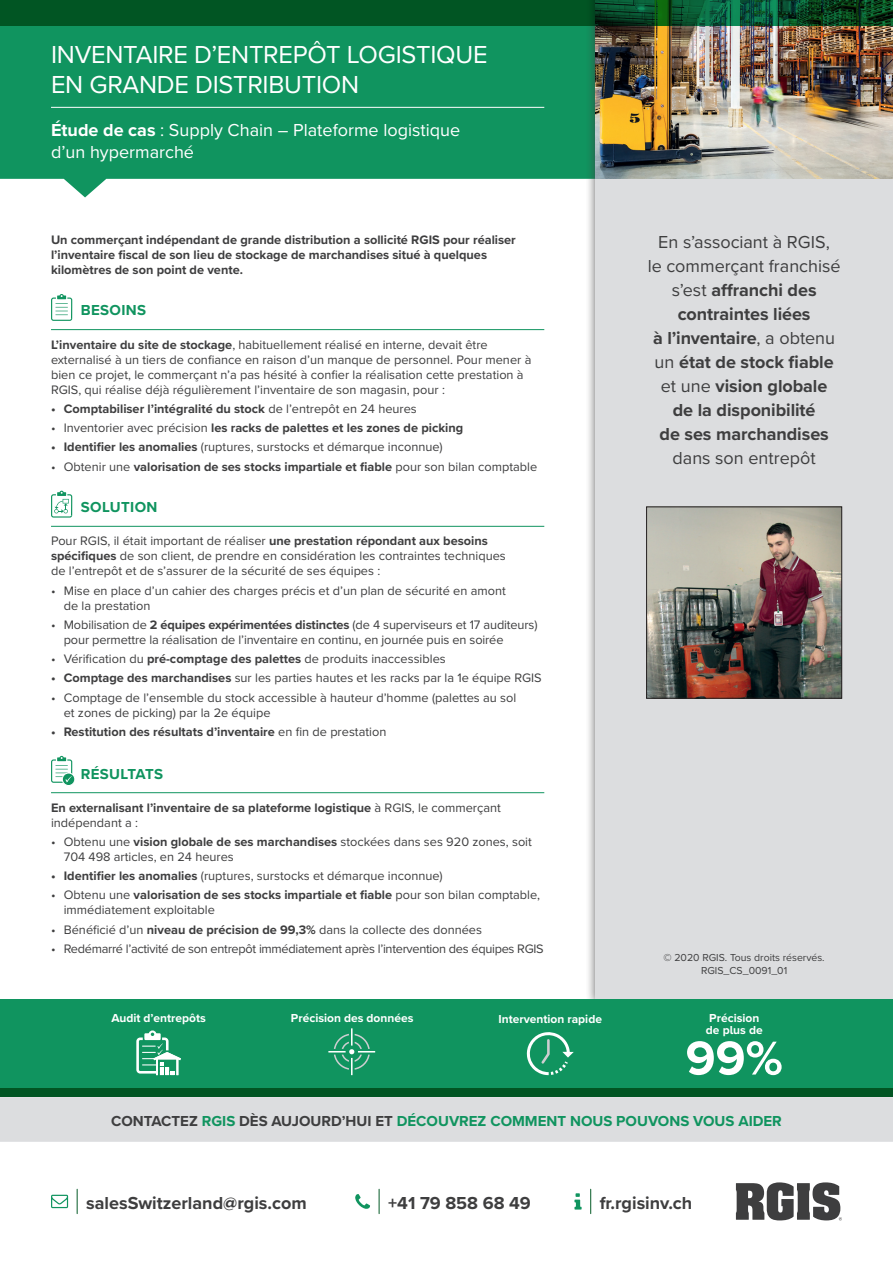
<style>
.page{position:relative;width:893px;height:1263px;background:#fff}
.page>*{position:absolute;margin:0;border:0;box-sizing:border-box;transform-origin:0 0}
.t1{font:25.5px/30.6px "Proxima Nova";letter-spacing:-.01em;color:#fff}
.t2{font:700 18px/24px "Proxima Nova";letter-spacing:-.005em;color:#3e3e3f;text-align:center}
.t3{font:18px/21.6px "Proxima Nova";color:#fff}
.t4{font:18px "Proxima Nova";color:#3e3e3f}
.t5{font:700 15px "Proxima Nova";color:#10945f}
.t6{font:700 15px "Proxima Nova";letter-spacing:.025em;color:#10945f}
.t7{font:700 15px "Proxima Nova";letter-spacing:.02em;color:#10945f}
.t8{font:12.75px/15px "Proxima Nova";color:#3e3e3f}
.t9{font:700 12.75px/15px "Proxima Nova";color:#3e3e3f}
.t10{font:12.75px "Proxima Nova";letter-spacing:-.025em;color:#3e3e3f}
.t11{font:700 12px "Proxima Nova";color:#fff}
.t12{font:700 12px/12px "Proxima Nova A";color:#fff}
.t13{font:10.5px/12.6px "Proxima Nova";color:#3e3e3f;text-align:center}
.s1{font-weight:700}
.s2{font-weight:400}
.s3{color:#3e3e3f}
</style>
<div class="page">
<svg style="left:590px;top:1189px;width:1px;height:24px"></svg>
<svg style="left:574px;top:1193px;width:8px;height:16px"></svg>
<svg style="left:77px;top:1189px;width:1px;height:24px"></svg>
<svg style="left:51px;top:1195px;width:17px;height:13px"></svg>
<svg style="left:379px;top:1189px;width:1px;height:24px"></svg>
<svg style="left:355px;top:1194px;width:15px;height:15px"></svg>
<svg style="left:736px;top:1182px;width:106px;height:38px"></svg>
<div style="left:0;top:1097px;width:893px;height:45px;background:#dcdddf"></div>
<svg style="left:0;top:26px;width:585px;height:171px;background:#289f6f"></svg>
<hr style="left:51px;top:107px;width:493px;height:1px;background:#fff">
<hr style="left:51px;top:329px;width:493px;height:1px;background:#10945f">
<hr style="left:51px;top:526px;width:493px;height:1px;background:#10945f">
<hr style="left:51px;top:792px;width:493px;height:1px;background:#10945f">
<svg style="left:51px;top:294px;width:22px;height:27px"></svg>
<svg style="left:51px;top:491px;width:22px;height:27px"></svg>
<svg style="left:51px;top:756px;width:24px;height:30px"></svg>
<div style="left:585px;top:0;width:308px;height:1010px;background:#3e3e3f;opacity:.75"></div>
<div style="left:595px;top:0;width:298px;height:1001px;background:#dcdddf"></div>
<img style="left:595px;top:26px;width:298px;height:153px">
<svg style="left:0;top:0;width:893px;height:26px;background:#035225"></svg>
<div style="left:0;top:999px;width:893px;height:98px;background:#10945f"></div>
<div style="left:0;top:1089px;width:893px;height:8px;background:#015523"></div>
<img style="left:648px;top:509px;width:192px;height:187px">
<div style="left:646px;top:507px;width:196px;height:191px;border:1px solid #231f20"></div>
<svg style="left:136px;top:1030px;width:45px;height:45px"></svg>
<svg style="left:687px;top:1041px;width:95px;height:34px"></svg>
<svg style="left:527px;top:1032px;width:47px;height:43px"></svg>
<svg style="left:328px;top:1028px;width:47px;height:47px"></svg>
<h1 class="t1" style="left:51px;top:38px;width:438px">INVENTAIRE D’ENTREPÔT LOGISTIQUE<br>EN GRANDE DISTRIBUTION</h1>
<h2 class="t3" style="left:51px;top:119px;width:411px"><span class="s1">Étude de cas</span> : Supply Chain – Plateforme logistique d’un hypermarché</h2>
<p class="t9" style="left:51px;top:232px;width:466px">Un commerçant indépendant de grande distribution a sollicité RGIS pour réaliser l’inventaire fiscal de son lieu de stockage de marchandises situé à quelques kilomètres de son point de vente.</p>
<p class="t6" style="left:81px;top:299px;width:67px">BESOINS</p>
<p class="t8" style="left:51px;top:336px;width:482px"><span class="s1">L’inventaire du site de stockage</span>, habituellement réalisé en interne, devait être externalisé à un tiers de confiance en raison d’un manque de personnel. Pour mener à bien ce projet, le commerçant n’a pas hésité à confier la réalisation cette prestation à RGIS, qui réalise déjà régulièrement l’inventaire de son magasin, pour :</p>
<p class="t9" style="left:51px;top:401px;width:367px">• Comptabiliser l’intégralité du stock <span class="s2">de l’entrepôt en 24 heures</span></p>
<p class="t9" style="left:51px;top:420px;width:414px"><span class="s2">• Inventorier avec précision</span> les racks de palettes et les zones de picking</p>
<p class="t8" style="left:51px;top:439px;width:393px"><span class="s1">• Identifier les anomalies</span> (ruptures, surstocks et démarque inconnue)</p>
<p class="t9" style="left:51px;top:459px;width:488px"><span class="s2">• Obtenir une</span> valorisation de ses stocks impartiale et fiable <span class="s2">pour son bilan comptable</span></p>
<p class="t6" style="left:81px;top:495px;width:78px">SOLUTION</p>
<p class="t8" style="left:51px;top:533px;width:456px">Pour RGIS, il était important de réaliser <span class="s1">une prestation répondant aux besoins spécifiques</span> de son client, de prendre en considération les contraintes techniques de l’entrepôt et de s’assurer de la sécurité de ses équipes :</p>
<p class="t8" style="left:64px;top:582px;width:443px;text-indent:-13px">• Mise en place d’un cahier des charges précis et d’un plan de sécurité en amont de la prestation</p>
<p class="t8" style="left:64px;top:616px;width:475px;text-indent:-13px">• Mobilisation de <span class="s1">2 équipes expérimentées distinctes</span> (de 4 superviseurs et 17 auditeurs) pour permettre la réalisation de l’inventaire en continu, en journée puis en soirée</p>
<p class="t8" style="left:51px;top:651px;width:396px">• Vérification du <span class="s1">pré-comptage des palettes</span> de produits inaccessibles</p>
<p class="t8" style="left:51px;top:670px;width:492px"><span class="s1">• Comptage des marchandises</span> sur les parties hautes et les racks par la 1e équipe RGIS</p>
<p class="t8" style="left:64px;top:689px;width:454px;text-indent:-13px">• Comptage de l’ensemble du stock accessible à hauteur d’homme (palettes au sol et zones de picking) par la 2e équipe</p>
<p class="t9" style="left:51px;top:724px;width:337px">• Restitution des résultats d’inventaire <span class="s2">en fin de prestation</span></p>
<p class="t7" style="left:81px;top:762px;width:84px">RÉSULTATS</p>
<p class="t9" style="left:51px;top:800px;width:451px">En externalisant l’inventaire de sa plateforme logistique <span class="s2">à RGIS, le commerçant indépendant a :</span></p>
<p class="t8" style="left:64px;top:834px;width:470px;text-indent:-13px">• Obtenu une <span class="s1">vision globale de ses marchandises</span> stockées dans ses 920 zones, soit<br>704 498 articles, en 24 heures</p>
<p class="t8" style="left:51px;top:868px;width:393px"><span class="s1">• Identifier les anomalies</span> (ruptures, surstocks et démarque inconnue)</p>
<p class="t8" style="left:64px;top:887px;width:478px;text-indent:-13px">• Obtenu une <span class="s1">valorisation de ses stocks impartiale et fiable</span> pour son bilan comptable, immédiatement exploitable</p>
<p class="t8" style="left:51px;top:921px;width:433px">• Bénéficié d’un <span class="s1">niveau de précision de 99,3%</span> dans la collecte des données</p>
<p class="t10" style="left:51px;top:939px;width:494px">• Redémarré l’activité de son entrepôt immédiatement après l’intervention des équipes RGIS</p>
<h2 class="t2" style="left:648px;top:230px;width:194px"><span class="s2">En s’associant à RGIS,<br>le commerçant franchisé s’est</span> affranchi des contraintes liées<br>à l’inventaire<span class="s2">, a obtenu un</span> état de stock fiable <span class="s2">et une</span> vision globale<br>de la disponibilité<br>de ses marchandises</h2>
<h2 class="t4" style="left:673px;top:445px;width:145px">dans son entrepôt</h2>
<p class="t13" style="left:664px;top:951px;width:163px">© 2020 RGIS. Tous droits réservés.<br>RGIS_CS_0091_01</p>
<p class="t11" style="left:291px;top:1009px;width:124px">Précision des données</p>
<p class="t11" style="left:498px;top:1010px;width:105px">Intervention rapide</p>
<p class="t11" style="left:111px;top:1009px;width:96px">Audit d’entrepôts</p>
<p class="t12" style="left:706px;top:1012px;width:58px">Précision de plus de</p>
<p class="t5" style="left:111px;top:1110px;width:672px"><span class="s3">CONTACTEZ</span> RGIS <span class="s3">DÈS AUJOURD’HUI ET</span> DÉCOUVREZ COMMENT NOUS POUVONS VOUS AIDER</p>
<h2 class="t2" style="left:86px;top:1190px;width:222px">salesSwitzerland@rgis.com</h2>
<h2 class="t2" style="left:388px;top:1190px;width:144px">+41 79 858 68 49</h2>
<h2 class="t2" style="left:600px;top:1190px;width:94px">fr.rgisinv.ch</h2>
</div>
